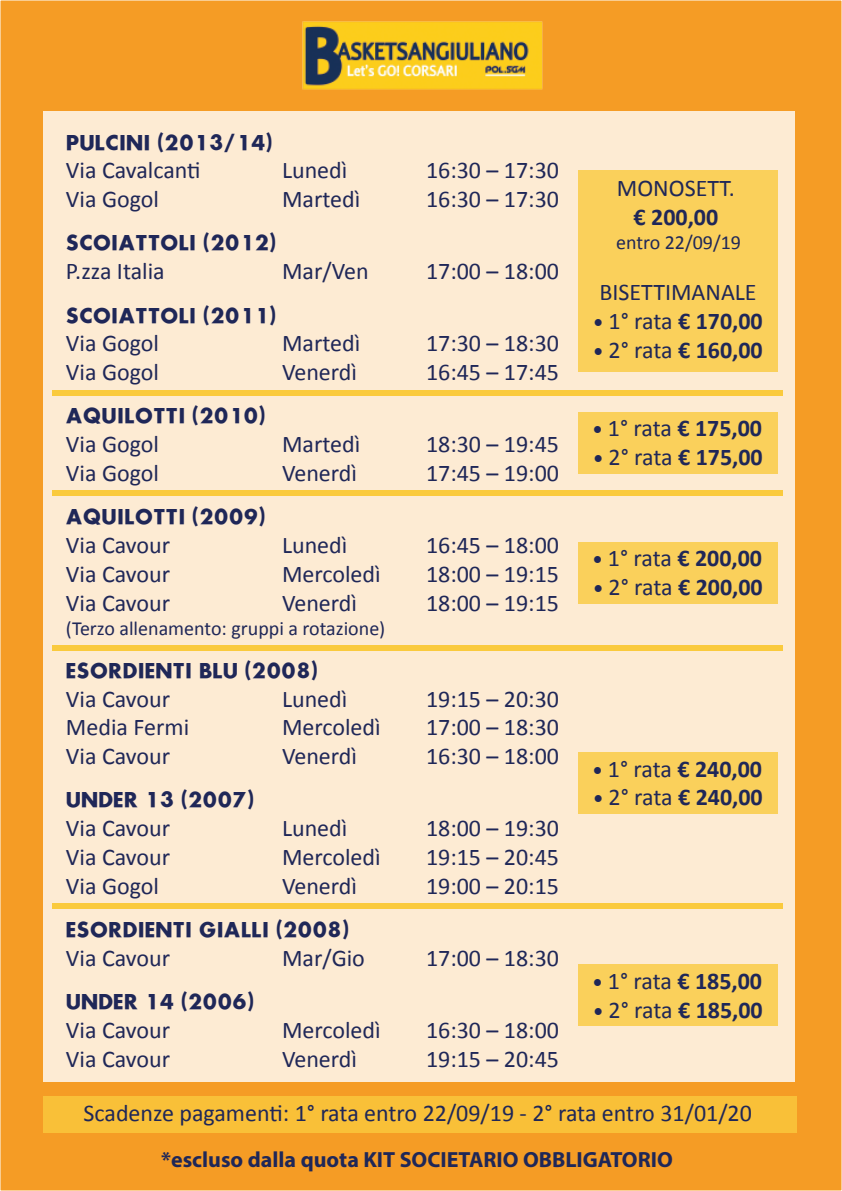
<style>
.page{position:relative;width:842px;height:1191px;background:#f59c25}
.page>*{position:absolute;margin:0;border:0;box-sizing:border-box;transform-origin:0 0}
.t1{font:24px "Calibri";color:#1f2758}
.t2{font:700 24px "Calibri";color:#1f2758}
.t3{font:700 22px "Myriad Pro";color:#1f2758}
.t4{font:20px "Futura ICG Bold";color:#1f2758}
.t5{font:20px "Calibri";color:#1f2758}
.s1{font-weight:400;font-size:16px}
.s2{font-weight:400}
</style>
<div class="page">
<div style="left:43px;top:112px;width:752px;height:970px;background:#fdebd3"></div>
<div style="left:578px;top:170px;width:199px;height:202px;background:#fad05b"></div>
<div style="left:578px;top:412px;width:199px;height:61px;background:#fad05b"></div>
<div style="left:578px;top:542px;width:199px;height:61px;background:#fad05b"></div>
<div style="left:578px;top:752px;width:199px;height:62px;background:#fad05b"></div>
<div style="left:578px;top:964px;width:199px;height:62px;background:#fad05b"></div>
<div style="left:43px;top:1095px;width:754px;height:37px;background:#f9c038"></div>
<div style="left:53px;top:391px;width:730px;height:5px;background:#faca3d"></div>
<div style="left:53px;top:491px;width:730px;height:5px;background:#faca3d"></div>
<div style="left:53px;top:645px;width:730px;height:5px;background:#faca3d"></div>
<div style="left:53px;top:903px;width:730px;height:5px;background:#faca3d"></div>
<img style="left:291px;top:0;width:257px;height:112px">
<p class="t4" style="left:66px;top:128px;width:208px">PULCINI (2013/14)</p>
<p class="t1" style="left:66px;top:155px;width:136px">Via Cavalcanti</p>
<p class="t1" style="left:282px;top:155px;width:67px">Lunedì</p>
<p class="t1" style="left:426px;top:155px;width:135px">16:30 – 17:30</p>
<p class="t1" style="left:66px;top:184px;width:95px">Via Gogol</p>
<p class="t1" style="left:282px;top:184px;width:80px">Martedì</p>
<p class="t1" style="left:426px;top:184px;width:135px">16:30 – 17:30</p>
<p class="t4" style="left:66px;top:229px;width:212px">SCOIATTOLI (2012)</p>
<p class="t1" style="left:66px;top:256px;width:100px">P.zza Italia</p>
<p class="t1" style="left:282px;top:256px;width:88px">Mar/Ven</p>
<p class="t1" style="left:426px;top:256px;width:135px">17:00 – 18:00</p>
<p class="t4" style="left:66px;top:301px;width:212px">SCOIATTOLI (2011)</p>
<p class="t1" style="left:66px;top:328px;width:95px">Via Gogol</p>
<p class="t1" style="left:282px;top:328px;width:80px">Martedì</p>
<p class="t1" style="left:426px;top:328px;width:135px">17:30 – 18:30</p>
<p class="t1" style="left:66px;top:357px;width:95px">Via Gogol</p>
<p class="t1" style="left:282px;top:357px;width:77px">Venerdì</p>
<p class="t1" style="left:426px;top:357px;width:135px">16:45 – 17:45</p>
<p class="t4" style="left:66px;top:402px;width:201px">AQUILOTTI (2010)</p>
<p class="t1" style="left:66px;top:429px;width:95px">Via Gogol</p>
<p class="t1" style="left:282px;top:429px;width:80px">Martedì</p>
<p class="t1" style="left:426px;top:429px;width:135px">18:30 – 19:45</p>
<p class="t1" style="left:66px;top:458px;width:95px">Via Gogol</p>
<p class="t1" style="left:282px;top:458px;width:77px">Venerdì</p>
<p class="t1" style="left:426px;top:458px;width:135px">17:45 – 19:00</p>
<p class="t4" style="left:66px;top:503px;width:201px">AQUILOTTI (2009)</p>
<p class="t1" style="left:66px;top:530px;width:106px">Via Cavour</p>
<p class="t1" style="left:282px;top:530px;width:67px">Lunedì</p>
<p class="t1" style="left:426px;top:530px;width:135px">16:45 – 18:00</p>
<p class="t1" style="left:66px;top:558px;width:106px">Via Cavour</p>
<p class="t1" style="left:282px;top:558px;width:100px">Mercoledì</p>
<p class="t1" style="left:426px;top:558px;width:135px">18:00 – 19:15</p>
<p class="t1" style="left:66px;top:587px;width:106px">Via Cavour</p>
<p class="t1" style="left:282px;top:587px;width:77px">Venerdì</p>
<p class="t1" style="left:426px;top:587px;width:135px">18:00 – 19:15</p>
<p class="t5" style="left:66px;top:615px;width:321px">(Terzo allenamento: gruppi a rotazione)</p>
<p class="t4" style="left:66px;top:656px;width:253px">ESORDIENTI BLU (2008)</p>
<p class="t1" style="left:66px;top:683px;width:106px">Via Cavour</p>
<p class="t1" style="left:282px;top:683px;width:67px">Lunedì</p>
<p class="t1" style="left:426px;top:683px;width:135px">19:15 – 20:30</p>
<p class="t1" style="left:66px;top:712px;width:125px">Media Fermi</p>
<p class="t1" style="left:282px;top:712px;width:100px">Mercoledì</p>
<p class="t1" style="left:426px;top:712px;width:135px">17:00 – 18:30</p>
<p class="t1" style="left:66px;top:741px;width:106px">Via Cavour</p>
<p class="t1" style="left:282px;top:741px;width:77px">Venerdì</p>
<p class="t1" style="left:426px;top:741px;width:135px">16:30 – 18:00</p>
<p class="t4" style="left:66px;top:786px;width:190px">UNDER 13 (2007)</p>
<p class="t1" style="left:66px;top:813px;width:106px">Via Cavour</p>
<p class="t1" style="left:282px;top:813px;width:67px">Lunedì</p>
<p class="t1" style="left:426px;top:813px;width:135px">18:00 – 19:30</p>
<p class="t1" style="left:66px;top:842px;width:106px">Via Cavour</p>
<p class="t1" style="left:282px;top:842px;width:100px">Mercoledì</p>
<p class="t1" style="left:426px;top:842px;width:135px">19:15 – 20:45</p>
<p class="t1" style="left:66px;top:870px;width:95px">Via Gogol</p>
<p class="t1" style="left:282px;top:870px;width:77px">Venerdì</p>
<p class="t1" style="left:426px;top:870px;width:135px">19:00 – 20:15</p>
<p class="t4" style="left:66px;top:915px;width:285px">ESORDIENTI GIALLI (2008)</p>
<p class="t1" style="left:66px;top:942px;width:106px">Via Cavour</p>
<p class="t1" style="left:282px;top:942px;width:84px">Mar/Gio</p>
<p class="t1" style="left:426px;top:942px;width:135px">17:00 – 18:30</p>
<p class="t4" style="left:66px;top:987px;width:190px">UNDER 14 (2006)</p>
<p class="t1" style="left:66px;top:1014px;width:106px">Via Cavour</p>
<p class="t1" style="left:282px;top:1014px;width:100px">Mercoledì</p>
<p class="t1" style="left:426px;top:1014px;width:135px">16:30 – 18:00</p>
<p class="t1" style="left:66px;top:1043px;width:106px">Via Cavour</p>
<p class="t1" style="left:282px;top:1043px;width:77px">Venerdì</p>
<p class="t1" style="left:426px;top:1043px;width:135px">19:15 – 20:45</p>
<p class="t1" style="left:617px;top:173px;width:119px">MONOSETT.</p>
<p class="t2" style="left:633px;top:201px;width:86px">€ 200,00</p>
<p class="t5" style="left:616px;top:229px;width:126px">entro 22/09/19</p>
<p class="t1" style="left:599px;top:277px;width:159px">BISETTIMANALE</p>
<p class="t2" style="left:593px;top:306px;width:171px"><span class="s1">●</span> <span class="s2">1° rata</span> € 170,00</p>
<p class="t2" style="left:593px;top:334px;width:171px"><span class="s1">●</span> <span class="s2">2° rata</span> € 160,00</p>
<p class="t2" style="left:593px;top:413px;width:171px"><span class="s1">●</span> <span class="s2">1° rata</span> € 175,00</p>
<p class="t2" style="left:593px;top:442px;width:171px"><span class="s1">●</span> <span class="s2">2° rata</span> € 175,00</p>
<p class="t2" style="left:593px;top:543px;width:171px"><span class="s1">●</span> <span class="s2">1° rata</span> € 200,00</p>
<p class="t2" style="left:593px;top:572px;width:171px"><span class="s1">●</span> <span class="s2">2° rata</span> € 200,00</p>
<p class="t2" style="left:593px;top:753px;width:171px"><span class="s1">●</span> <span class="s2">1° rata</span> € 240,00</p>
<p class="t2" style="left:593px;top:782px;width:171px"><span class="s1">●</span> <span class="s2">2° rata</span> € 240,00</p>
<p class="t2" style="left:593px;top:965px;width:171px"><span class="s1">●</span> <span class="s2">1° rata</span> € 185,00</p>
<p class="t2" style="left:593px;top:994px;width:171px"><span class="s1">●</span> <span class="s2">2° rata</span> € 185,00</p>
<p class="t1" style="left:84px;top:1097px;width:670px">Scadenze pagamenti: 1° rata entro 22/09/19 - 2° rata entro 31/01/20</p>
<p class="t3" style="left:161px;top:1145px;width:513px">*escluso dalla quota KIT SOCIETARIO OBBLIGATORIO</p>
</div>
